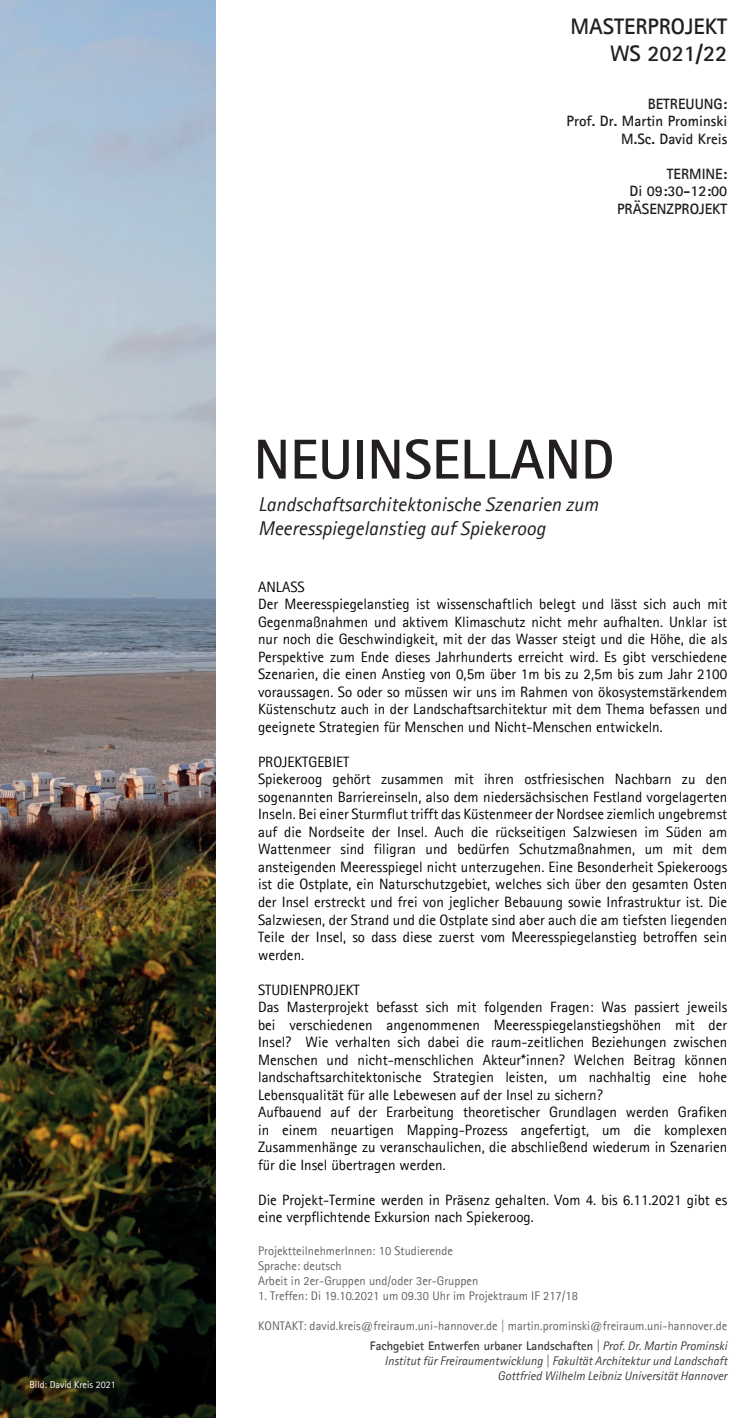
<style>
.page{position:relative;width:745px;height:1418px;background:#fff}
.page>*{position:absolute;margin:0;border:0;box-sizing:border-box;transform-origin:0 0}
.t1{font:700 56.25px "Agfa Rotis Sans Serif";color:#231f20}
.t2{font:700 22.5px/27px "Agfa Rotis Sans Serif";color:#231f20;text-align:right}
.t3{font:italic 20px/24px "Agfa Rotis Sans Serif";color:#231f20}
.t4{font:15px/17.5px "Agfa Rotis Sans Serif";color:#040503}
.t5{font:700 15px/17.5px "Agfa Rotis Sans Serif";color:#231f20;text-align:right}
.t6{font:12.5px/15px "Agfa Rotis Sans Serif";color:#636366}
.t7{font:italic 12.5px/15px "Agfa Rotis Sans Serif";color:#3e3e3f;text-align:right}
.t8{font:10px "Agfa Rotis Sans Serif";color:#fff}
.s1{font-weight:700;color:#3e3e3f}
.s2{font-style:italic;color:#3e3e3f}
</style>
<div class="page">
<img style="left:0;top:0;width:215px;height:1417px">
<p class="t8" style="left:30px;top:1378px;width:88px">Bild: David Kreis 2021</p>
<h2 class="t2" style="left:570px;top:12px;width:158px">MASTERPROJEKT<br>WS 2021/22</h2>
<p class="t5" style="left:566px;top:95px;width:162px">BETREUUNG:<br>Prof. Dr. Martin Prominski<br>M.Sc. David Kreis</p>
<p class="t5" style="left:616px;top:165px;width:111px">TERMINE:<br>Di 09:30-12:00<br>PRÄSENZPROJEKT</p>
<h1 class="t1" style="left:253px;top:424px;width:362px">NEUINSELLAND</h1>
<h3 class="t3" style="left:258px;top:492px;width:341px">Landschaftsarchitektonische Szenarien zum<br>Meeresspiegelanstieg auf Spiekeroog</h3>
<p class="t4" style="left:258px;top:577px;width:470px">ANLASS<br>Der Meeresspiegelanstieg ist wissenschaftlich belegt und lässt sich auch mit Gegenmaßnahmen und aktivem Klimaschutz nicht mehr aufhalten. Unklar ist nur noch die Geschwindigkeit, mit der das Wasser steigt und die Höhe, die als Perspektive zum Ende dieses Jahrhunderts erreicht wird. Es gibt verschiedene Szenarien, die einen Anstieg von 0,5m über 1m bis zu 2,5m bis zum Jahr 2100 voraussagen. So oder so müssen wir uns im Rahmen von ökosystemstärkendem Küstenschutz auch in der Landschaftsarchitektur mit dem Thema befassen und geeignete Strategien für Menschen und Nicht-Menschen entwickeln.</p>
<p class="t4" style="left:258px;top:752px;width:470px">PROJEKTGEBIET<br>Spiekeroog gehört zusammen mit ihren ostfriesischen Nachbarn zu den sogenannten Barriereinseln, also dem niedersächsischen Festland vorgelagerten Inseln. Bei einer Sturmflut trifft das Küstenmeer der Nordsee ziemlich ungebremst auf die Nordseite der Insel. Auch die rückseitigen Salzwiesen im Süden am Wattenmeer sind filigran und bedürfen Schutzmaßnahmen, um mit dem ansteigenden Meeresspiegel nicht unterzugehen. Eine Besonderheit Spiekeroogs ist die Ostplate, ein Naturschutzgebiet, welches sich über den gesamten Osten der Insel erstreckt und frei von jeglicher Bebauung sowie Infrastruktur ist. Die Salzwiesen, der Strand und die Ostplate sind aber auch die am tiefsten liegenden Teile der Insel, so dass diese zuerst vom Meeresspiegelanstieg betroffen sein werden.</p>
<p class="t4" style="left:258px;top:980px;width:470px">STUDIENPROJEKT<br>Das Masterprojekt befasst sich mit folgenden Fragen: Was passiert jeweils bei verschiedenen angenommenen Meeresspiegelanstiegshöhen mit der Insel? Wie verhalten sich dabei die raum-zeitlichen Beziehungen zwischen Menschen und nicht-menschlichen Akteur*innen? Welchen Beitrag können landschaftsarchitektonische Strategien leisten, um nachhaltig eine hohe Lebensqualität für alle Lebewesen auf der Insel zu sichern?<br>Aufbauend auf der Erarbeitung theoretischer Grundlagen werden Grafiken in einem neuartigen Mapping-Prozess angefertigt, um die komplexen Zusammenhänge zu veranschaulichen, die abschließend wiederum in Szenarien für die Insel übertragen werden.</p>
<p class="t4" style="left:258px;top:1190px;width:470px">Die Projekt-Termine werden in Präsenz gehalten. Vom 4. bis 6.11.2021 gibt es eine verpflichtende Exkursion nach Spiekeroog.</p>
<p class="t6" style="left:258px;top:1243px;width:222px">ProjektteilnehmerInnen: 10 Studierende<br>Sprache: deutsch<br>Arbeit in 2er-Gruppen und/oder 3er-Gruppen</p>
<p class="t6" style="left:258px;top:1288px;width:321px">1. Treffen: Di 19.10.2021 um 09.30 Uhr im Projektraum IF 217/18</p>
<p class="t6" style="left:258px;top:1315px;width:470px;line-height:19.8px;text-align:right">KONTAKT: david.kreis@freiraum.uni-hannover.de | martin.prominski@freiraum.uni-hannover.de<br><span class="s1">Fachgebiet Entwerfen urbaner Landschaften</span> <span class="s2">| Prof. Dr. Martin Prominski</span></p>
<p class="t7" style="left:384px;top:1353px;width:344px">Institut für Freiraumentwicklung | Fakultät Architektur und Landschaft<br>Gottfried Wilhelm Leibniz Universität Hannover</p>
</div>
